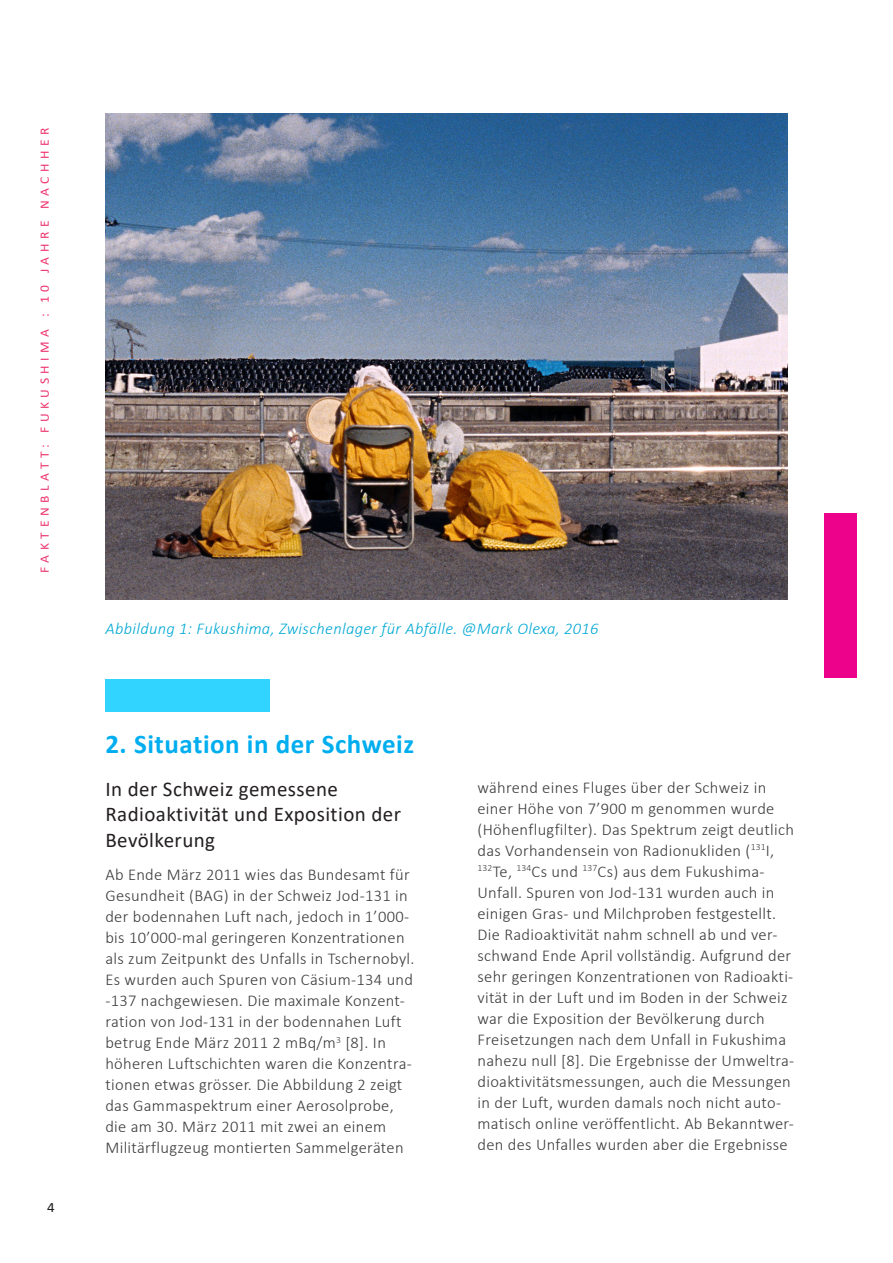
<style>
.page{position:relative;width:893px;height:1263px;background:#fff}
.page>*{position:absolute;margin:0;border:0;box-sizing:border-box;transform-origin:0 0}
.Sub_Heading{font:700 27px "Calibri";letter-spacing:.02em;color:#00aeef}
.Sub-Sub_Heading-Blue{font:21px/25.2px "Calibri";letter-spacing:.02em;color:#231f20}
.Paragraph{font:300 16.5px/21px "Calibri";letter-spacing:.02em;color:#3c3a3b}
.Paragraph-2{font:italic 300 16.5px "Calibri";letter-spacing:.02em;color:#01a8d4}
.t1{font:14.25px "Calibri";color:#1b1b1b;scale:1.05 1}
.t2{font:12.9px "Calibri";letter-spacing:.34em;color:#ee346f;scale:1.05 1}
</style>
<div class="page">
<img style="left:105px;top:114px;width:683px;height:486px">
<div style="left:824px;top:513px;width:32px;height:165px;background:#ed028c"></div>
<div style="left:105px;top:679px;width:165px;height:33px;background:#30d4ff"></div>
<p class="t2" style="left:36px;top:573px;width:426px;rotate:-90deg">FAKTENBLATT: FUKUSHIMA : 10 JAHRE NACHHER</p>
<p class="t1" style="left:47px;top:1197px;width:9px">4</p>
<p class="Paragraph-2" style="left:105px;top:618px;width:495px">Abbildung 1: Fukushima, Zwischenlager für Abfälle. @Mark Olexa, 2016</p>
<p class="Sub_Heading" style="left:105px;top:725px;width:310px">2. Situation in der Schweiz</p>
<p class="Sub-Sub_Heading-Blue" style="left:105px;top:776px;width:297px">In der Schweiz gemessene<br>Radioaktivität und Exposition der<br>Bevölkerung</p>
<p class="Paragraph" style="left:105px;top:864px;width:311px">Ab Ende März 2011 wies das Bundesamt für Gesundheit (BAG) in der Schweiz Jod-131 in der bodennahen Luft nach, jedoch in 1’000- bis 10’000-mal geringeren Konzentrationen als zum Zeitpunkt des Unfalls in Tschernobyl.<br>Es wurden auch Spuren von Cäsium-134 und -137 nachgewiesen. Die maximale Konzent&shy;ration von Jod-131 in der bodennahen Luft betrug Ende März 2011 2 mBq/m<sup>3</sup> [8]. In höheren Luftschichten waren die Konzentra&shy;tionen etwas grösser. Die Abbildung 2 zeigt das Gammaspektrum einer Aerosolprobe, die am 30. März 2011 mit zwei an einem Militärflugzeug montierten Sammelgeräten</p>
<p class="Paragraph" style="left:477px;top:777px;width:318px">während eines Fluges über der Schweiz in einer Höhe von 7’900 m genommen wurde (Höhenflugfilter). Das Spektrum zeigt deutlich das Vorhandensein von Radionukliden (<sup>131</sup>I, <sup>132</sup>Te, <sup>134</sup>Cs und <sup>137</sup>Cs) aus dem Fukushima-Unfall. Spuren von Jod-131 wurden auch in einigen Gras- und Milchproben festgestellt.<br>Die Radioaktivität nahm schnell ab und ver&shy;schwand Ende April vollständig. Aufgrund der sehr geringen Konzentrationen von Radioakti&shy;vität in der Luft und im Boden in der Schweiz war die Exposition der Bevölkerung durch Freisetzungen nach dem Unfall in Fukushima nahezu null [8]. Die Ergebnisse der Umweltra&shy;dioaktivitätsmessungen, auch die Messungen in der Luft, wurden damals noch nicht auto&shy;matisch online veröffentlicht. Ab Bekanntwer&shy;den des Unfalles wurden aber die Ergebnisse</p>
</div>
